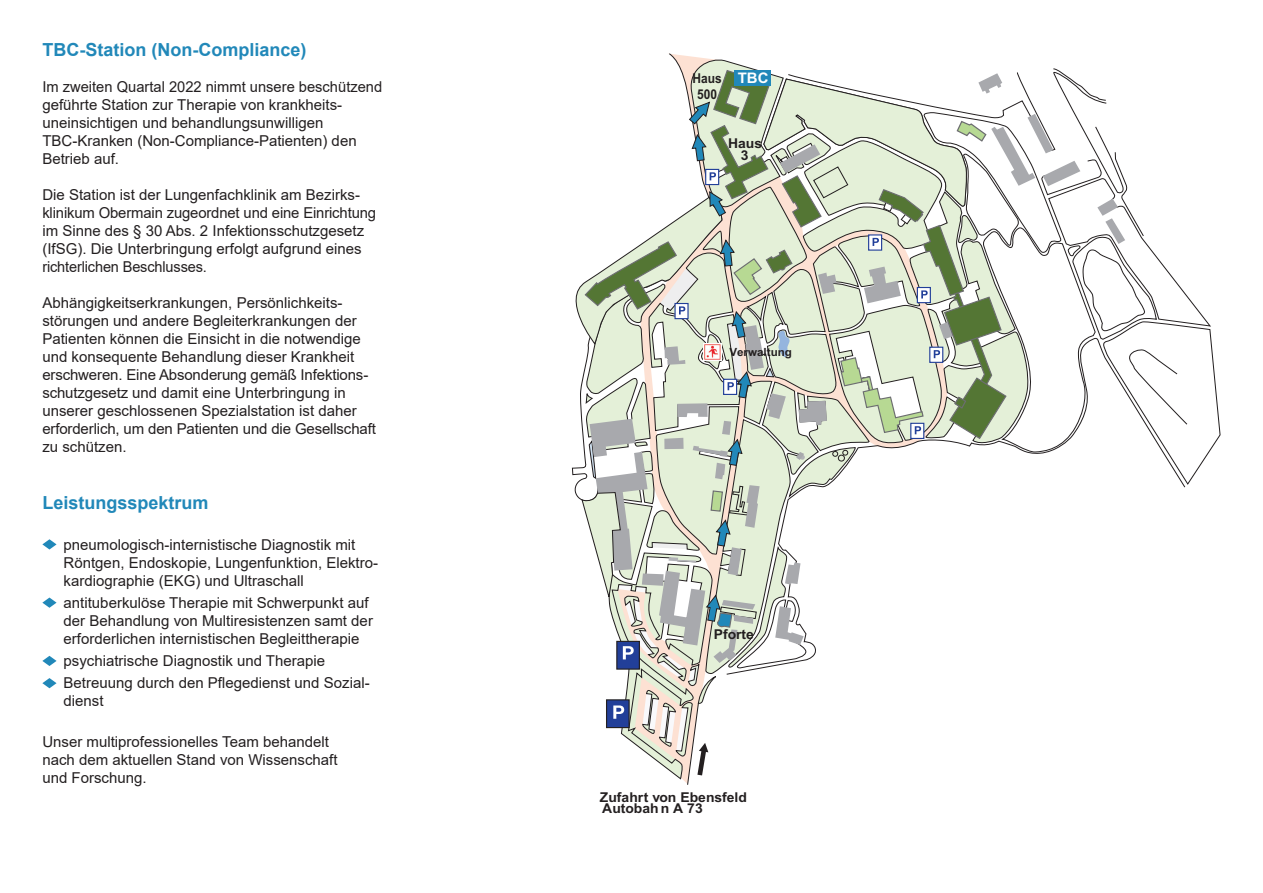
<style>
.page{position:relative;width:1263px;height:893px;background:#fff}
.page>*{position:absolute;margin:0;border:0;box-sizing:border-box;transform-origin:0 0}
.Unterüberschrift{font:700 18px "Arial";color:#2188b9}
.Aufzählung{font:15px/18px "Arial";color:#231f20}
.t1{font:700 14.55px "Arial";color:#fff}
.t2{font:700 13.5px/11.6px "Arial";color:#231f20;text-align:center}
.t3{font:700 13.5px/16.2px "Arial";color:#231f20;text-align:center;scale:.88 1}
.t4{font:700 11.25px "Arial";color:#231f20}
</style>
<div class="page">
<svg style="left:42px;top:539px;width:15px;height:10px"></svg>
<svg style="left:42px;top:597px;width:15px;height:11px"></svg>
<svg style="left:42px;top:656px;width:15px;height:10px"></svg>
<svg style="left:42px;top:678px;width:15px;height:10px"></svg>
<svg style="left:571px;top:56px;width:649px;height:729px"></svg>
<div style="left:735px;top:70px;width:36px;height:16px;background:#2188b9"></div>
<p class="Unterüberschrift" style="left:42px;top:37px;width:265px">TBC-Station (Non-Compliance)</p>
<p class="Aufzählung" style="left:42px;top:77px;width:341px">Im zweiten Quartal 2022 nimmt unsere beschützend</p>
<p class="Aufzählung" style="left:42px;top:95px;width:301px">geführte Station zur Therapie von krankheits-</p>
<p class="Aufzählung" style="left:42px;top:113px;width:316px">uneinsichtigen und behandlungsunwilligen<br>TBC-Kranken (Non-Compliance-Patienten) den<br>Betrieb auf.</p>
<p class="Aufzählung" style="left:42px;top:185px;width:319px">Die Station ist der Lungenfachklinik am Bezirks-</p>
<p class="Aufzählung" style="left:42px;top:203px;width:335px">klinikum Obermain zugeordnet und eine Einrichtung im Sinne des § 30 Abs. 2 Infektionsschutzgesetz (IfSG). Die Unterbringung erfolgt aufgrund eines richterlichen Beschlusses.</p>
<p class="Aufzählung" style="left:42px;top:293px;width:302px">Abhängigkeitserkrankungen, Persönlichkeits-</p>
<p class="Aufzählung" style="left:42px;top:311px;width:320px">störungen und andere Begleiterkrankungen der<br>Patienten können die Einsicht in die notwendige und konsequente Behandlung dieser Krankheit</p>
<p class="Aufzählung" style="left:42px;top:365px;width:327px">erschweren. Eine Absonderung gemäß Infektions&shy;schutzgesetz und damit eine Unterbringung in unserer geschlossenen Spezialstation ist daher</p>
<p class="Aufzählung" style="left:42px;top:419px;width:335px">erforderlich, um den Patienten und die Gesellschaft zu schützen.</p>
<p class="Unterüberschrift" style="left:42px;top:490px;width:168px">Leistungsspektrum</p>
<p class="Aufzählung" style="left:64px;top:535px;width:316px">pneumologisch-internistische Diagnostik mit<br>Röntgen, Endoskopie, Lungenfunktion, Elektro&shy;kardiographie (EKG) und Ultraschall</p>
<p class="Aufzählung" style="left:64px;top:593px;width:311px">antituberkulöse Therapie mit Schwerpunkt auf der Behandlung von Multiresistenzen samt der erforderlichen internistischen Begleittherapie</p>
<p class="Aufzählung" style="left:64px;top:652px;width:263px">psychiatrische Diagnostik und Therapie</p>
<p class="Aufzählung" style="left:64px;top:674px;width:308px">Betreuung durch den Pflegedienst und Sozial&shy;dienst</p>
<p class="Aufzählung" style="left:42px;top:732px;width:288px">Unser multiprofessionelles Team behandelt</p>
<p class="Aufzählung" style="left:42px;top:750px;width:297px">nach dem aktuellen Stand von Wissenschaft</p>
<p class="Aufzählung" style="left:42px;top:768px;width:106px">und Forschung.</p>
<p class="t3" style="left:693px;top:70px;width:35px">Haus<br>500</p>
<p class="t1" style="left:738px;top:67px;width:32px">TBC</p>
<p class="t2" style="left:728px;top:138px;width:36px">Haus<br>3</p>
<p class="t4" style="left:729px;top:344px;width:64px">Verwaltung</p>
<p class="t2" style="left:714px;top:629px;width:42px">Pforte</p>
<p class="t2" style="left:600px;top:792px;width:149px;text-align:left">Zufahrt von Ebensfeld<br>Autobahn A 73</p>
</div>
